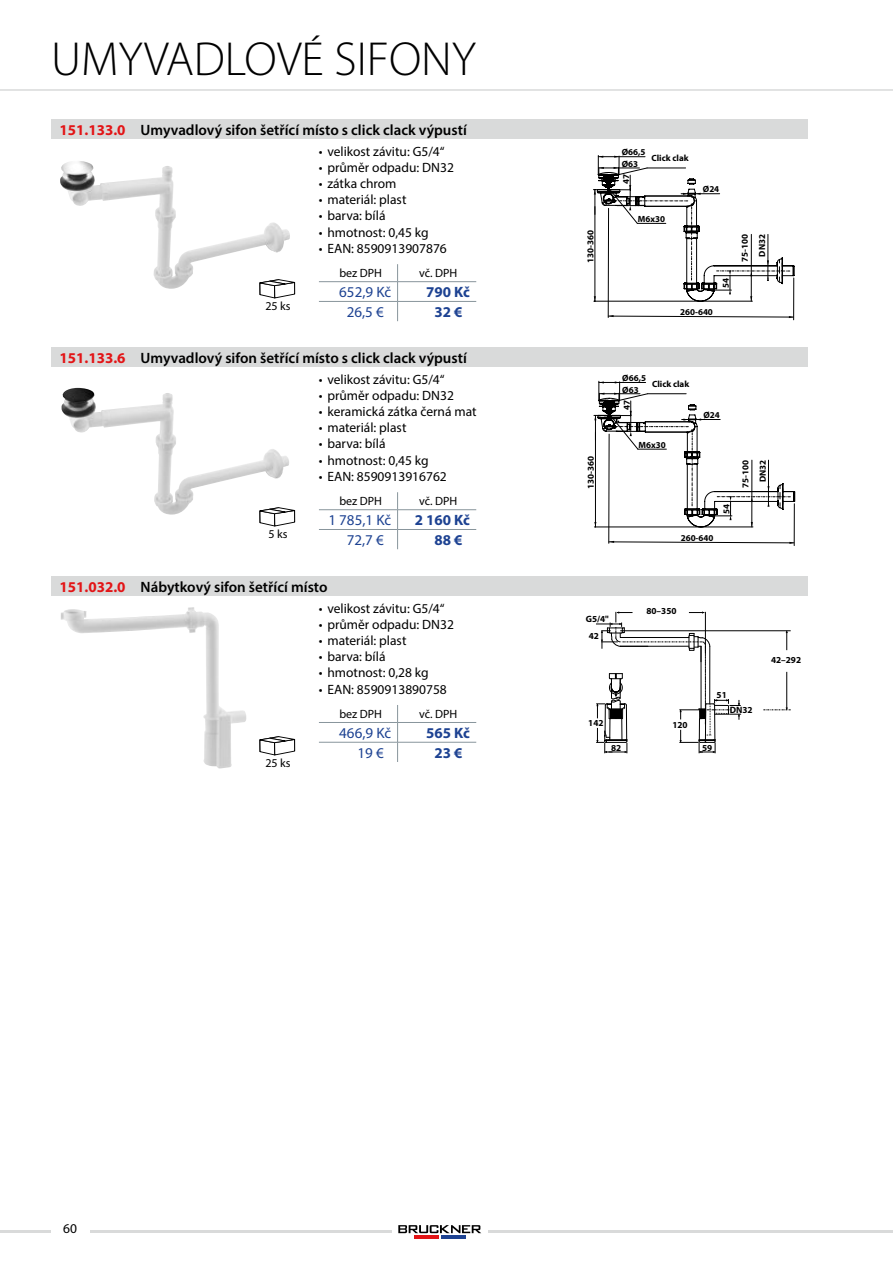
<style>
.page{position:relative;width:893px;height:1263px;background:#fff}
.page>*{position:absolute;margin:0;border:0;box-sizing:border-box;transform-origin:0 0}
.t1{font:300 48px "Myriad Pro";color:#000}
.název_výrobku{font:600 15px "Myriad Pro";color:#000}
.kód____cena_Kč____ce{font:15px "Myriad Pro";color:#1d4292}
.kód____cena_Kč____ce-2{font:700 15px "Myriad Pro";color:#1d4292}
.popis_výrobku{font:13.5px "Myriad Pro";color:#000}
.kód____cena_Kč____ce-3{font:12px "Myriad Pro";color:#000}
.t2{font:700 9.15px "Myriad Pro";color:#000}
.t3{font:700 9px/11.4px "Myriad Pro";color:#000}
.s1{font-weight:700;color:#e31416}
</style>
<div class="page">
<hr style="left:0;top:1231px;width:421px;height:2px;background:#d9dada">
<div style="left:51px;top:1223px;width:38px;height:35px;background:#fff"></div>
<hr style="left:464px;top:1231px;width:429px;height:2px;background:#d9dada">
<div style="left:393px;top:1219px;width:95px;height:26px;background:#fff"></div>
<svg style="left:398px;top:1225px;width:83px;height:8px"></svg>
<hr style="left:414px;top:1235px;width:25px;height:3px;background:#e31416">
<hr style="left:441px;top:1235px;width:24px;height:3px;background:#1d4292">
<hr style="left:0;top:89px;width:893px;height:2px;background:#e1e2e2">
<img style="left:60px;top:164px;width:230px;height:125px">
<hr style="left:593px;top:189px;width:37px;height:1px;background:#000">
<hr style="left:608px;top:208px;width:1px;height:109px;background:#000">
<hr style="left:793px;top:278px;width:1px;height:42px;background:#000">
<svg style="left:608px;top:315px;width:186px;height:3px"></svg>
<svg style="left:594px;top:155px;width:201px;height:147px"></svg>
<hr style="left:319px;top:281px;width:79px;height:1px;background:#88959c">
<hr style="left:398px;top:281px;width:78px;height:1px;background:#88959c">
<hr style="left:319px;top:301px;width:79px;height:1px;background:#88959c">
<hr style="left:398px;top:301px;width:78px;height:1px;background:#88959c">
<svg style="left:397px;top:264px;width:1px;height:57px"></svg>
<div style="left:51px;top:119px;width:757px;height:20px;background:#d9dada"></div>
<svg style="left:259px;top:279px;width:37px;height:19px"></svg>
<img style="left:61px;top:391px;width:228px;height:124px">
<hr style="left:594px;top:527px;width:159px;height:1px;background:#000">
<hr style="left:608px;top:434px;width:1px;height:109px;background:#000">
<hr style="left:794px;top:504px;width:1px;height:42px;background:#000">
<svg style="left:609px;top:541px;width:185px;height:3px"></svg>
<svg style="left:594px;top:381px;width:201px;height:146px"></svg>
<hr style="left:319px;top:509px;width:79px;height:1px;background:#88959c">
<hr style="left:398px;top:509px;width:78px;height:1px;background:#88959c">
<hr style="left:319px;top:529px;width:79px;height:1px;background:#88959c">
<hr style="left:398px;top:529px;width:78px;height:1px;background:#88959c">
<svg style="left:397px;top:492px;width:1px;height:57px"></svg>
<div style="left:51px;top:347px;width:757px;height:20px;background:#d9dada"></div>
<svg style="left:259px;top:507px;width:37px;height:19px"></svg>
<img style="left:61px;top:607px;width:186px;height:161px">
<svg style="left:786px;top:631px;width:2px;height:19px"></svg>
<hr style="left:786px;top:672px;width:1px;height:38px;background:#000">
<svg style="left:763px;top:707px;width:28px;height:3px"></svg>
<hr style="left:620px;top:630px;width:171px;height:1px;background:#000">
<svg style="left:596px;top:611px;width:145px;height:142px"></svg>
<hr style="left:319px;top:722px;width:79px;height:1px;background:#88959c">
<hr style="left:398px;top:722px;width:78px;height:1px;background:#88959c">
<hr style="left:319px;top:742px;width:79px;height:1px;background:#88959c">
<hr style="left:398px;top:742px;width:78px;height:1px;background:#88959c">
<svg style="left:397px;top:705px;width:1px;height:57px"></svg>
<div style="left:51px;top:576px;width:757px;height:20px;background:#d9dada"></div>
<svg style="left:259px;top:736px;width:37px;height:19px"></svg>
<p class="t1" style="left:51px;top:33px;width:426px">UMYVADLOVÉ SIFONY</p>
<p class="název_výrobku" style="left:60px;top:120px;width:409px"><span class="s1">151.133.0</span> Umyvadlový sifon šetřící místo s click clack výpustí</p>
<p class="kód____cena_Kč____ce-3" style="left:265px;top:299px;width:27px">25 ks</p>
<p class="popis_výrobku" style="left:319px;top:143px;width:127px">• velikost závitu: G5/4“</p>
<p class="popis_výrobku" style="left:319px;top:159px;width:136px">• průměr odpadu: DN32</p>
<p class="popis_výrobku" style="left:319px;top:175px;width:79px">• zátka chrom</p>
<p class="popis_výrobku" style="left:319px;top:191px;width:89px">• materiál: plast</p>
<p class="popis_výrobku" style="left:319px;top:207px;width:68px">• barva: bílá</p>
<p class="popis_výrobku" style="left:319px;top:224px;width:111px">• hmotnost: 0,45 kg</p>
<p class="popis_výrobku" style="left:319px;top:240px;width:129px">• EAN: 8590913907876</p>
<p class="kód____cena_Kč____ce-3" style="left:339px;top:266px;width:44px">bez DPH</p>
<p class="kód____cena_Kč____ce-3" style="left:419px;top:266px;width:40px">vč. DPH</p>
<p class="kód____cena_Kč____ce" style="left:339px;top:283px;width:53px">652,9 Kč</p>
<p class="kód____cena_Kč____ce-2" style="left:426px;top:282px;width:45px">790 Kč</p>
<p class="kód____cena_Kč____ce" style="left:347px;top:303px;width:39px">26,5 €</p>
<p class="kód____cena_Kč____ce-2" style="left:434px;top:302px;width:30px">32 €</p>
<p class="název_výrobku" style="left:60px;top:348px;width:409px"><span class="s1">151.133.6</span> Umyvadlový sifon šetřící místo s click clack výpustí</p>
<p class="kód____cena_Kč____ce-3" style="left:268px;top:527px;width:21px">5 ks</p>
<p class="popis_výrobku" style="left:319px;top:371px;width:127px">• velikost závitu: G5/4“</p>
<p class="popis_výrobku" style="left:319px;top:387px;width:136px">• průměr odpadu: DN32</p>
<p class="popis_výrobku" style="left:319px;top:403px;width:159px">• keramická zátka černá mat</p>
<p class="popis_výrobku" style="left:319px;top:419px;width:89px">• materiál: plast</p>
<p class="popis_výrobku" style="left:319px;top:436px;width:68px">• barva: bílá</p>
<p class="popis_výrobku" style="left:319px;top:452px;width:111px">• hmotnost: 0,45 kg</p>
<p class="popis_výrobku" style="left:319px;top:468px;width:129px">• EAN: 8590913916762</p>
<p class="kód____cena_Kč____ce-3" style="left:339px;top:494px;width:44px">bez DPH</p>
<p class="kód____cena_Kč____ce-3" style="left:419px;top:494px;width:40px">vč. DPH</p>
<p class="kód____cena_Kč____ce" style="left:328px;top:511px;width:64px">1 785,1 Kč</p>
<p class="kód____cena_Kč____ce-2" style="left:415px;top:510px;width:57px">2 160 Kč</p>
<p class="kód____cena_Kč____ce" style="left:347px;top:531px;width:39px">72,7 €</p>
<p class="kód____cena_Kč____ce-2" style="left:434px;top:530px;width:30px">88 €</p>
<p class="název_výrobku" style="left:60px;top:577px;width:270px"><span class="s1">151.032.0</span> Nábytkový sifon šetřící místo</p>
<p class="kód____cena_Kč____ce-3" style="left:265px;top:756px;width:27px">25 ks</p>
<p class="popis_výrobku" style="left:319px;top:600px;width:127px">• velikost závitu: G5/4“</p>
<p class="popis_výrobku" style="left:319px;top:616px;width:136px">• průměr odpadu: DN32</p>
<p class="popis_výrobku" style="left:319px;top:632px;width:89px">• materiál: plast</p>
<p class="popis_výrobku" style="left:319px;top:648px;width:68px">• barva: bílá</p>
<p class="popis_výrobku" style="left:319px;top:664px;width:111px">• hmotnost: 0,28 kg</p>
<p class="popis_výrobku" style="left:319px;top:681px;width:129px">• EAN: 8590913890758</p>
<p class="kód____cena_Kč____ce-3" style="left:339px;top:707px;width:44px">bez DPH</p>
<p class="kód____cena_Kč____ce-3" style="left:419px;top:707px;width:40px">vč. DPH</p>
<p class="kód____cena_Kč____ce" style="left:339px;top:724px;width:53px">466,9 Kč</p>
<p class="kód____cena_Kč____ce-2" style="left:426px;top:723px;width:45px">565 Kč</p>
<p class="kód____cena_Kč____ce" style="left:357px;top:743px;width:28px">19 €</p>
<p class="kód____cena_Kč____ce-2" style="left:434px;top:743px;width:30px">23 €</p>
<p class="t3" style="left:584px;top:263px;width:34px;rotate:-90deg">130-360</p>
<p class="t3" style="left:585px;top:488px;width:34px;rotate:-90deg">130-360</p>
<p class="t3" style="left:622px;top:146px;width:25px">Ø66,5<br>Ø63</p>
<p class="t3" style="left:651px;top:152px;width:39px">Click clak</p>
<p class="t3" style="left:620px;top:184px;width:11px;rotate:-90deg">47</p>
<p class="t3" style="left:638px;top:213px;width:29px">M6x30</p>
<p class="t3" style="left:703px;top:183px;width:18px">Ø24</p>
<p class="t3" style="left:720px;top:288px;width:11px;rotate:-90deg">54</p>
<p class="t3" style="left:680px;top:306px;width:34px">260-640</p>
<p class="t3" style="left:739px;top:262px;width:29px;rotate:-90deg">75-100</p>
<p class="t3" style="left:756px;top:256px;width:24px;rotate:-90deg">DN32</p>
<p class="t3" style="left:622px;top:372px;width:25px">Ø66,5<br>Ø63</p>
<p class="t3" style="left:652px;top:378px;width:39px">Click clak</p>
<p class="t3" style="left:621px;top:410px;width:11px;rotate:-90deg">47</p>
<p class="t3" style="left:638px;top:439px;width:29px">M6x30</p>
<p class="t3" style="left:703px;top:409px;width:18px">Ø24</p>
<p class="t3" style="left:720px;top:514px;width:11px;rotate:-90deg">54</p>
<p class="t3" style="left:681px;top:532px;width:34px">260-640</p>
<p class="t3" style="left:739px;top:487px;width:29px;rotate:-90deg">75-100</p>
<p class="t3" style="left:757px;top:482px;width:24px;rotate:-90deg">DN32</p>
<p class="t2" style="left:586px;top:613px;width:25px">G5/4"</p>
<p class="t2" style="left:589px;top:630px;width:12px">42</p>
<p class="t2" style="left:588px;top:717px;width:17px">142</p>
<p class="t2" style="left:646px;top:605px;width:32px">80–350</p>
<p class="t2" style="left:672px;top:719px;width:17px">120</p>
<p class="t2" style="left:717px;top:689px;width:12px">51</p>
<p class="t2" style="left:730px;top:704px;width:24px">DN32</p>
<p class="t2" style="left:771px;top:654px;width:32px">42–292</p>
<p class="t2" style="left:611px;top:742px;width:12px">82</p>
<p class="t2" style="left:702px;top:742px;width:12px">59</p>
<p class="popis_výrobku" style="left:63px;top:1220px;width:15px">60</p>
</div>
